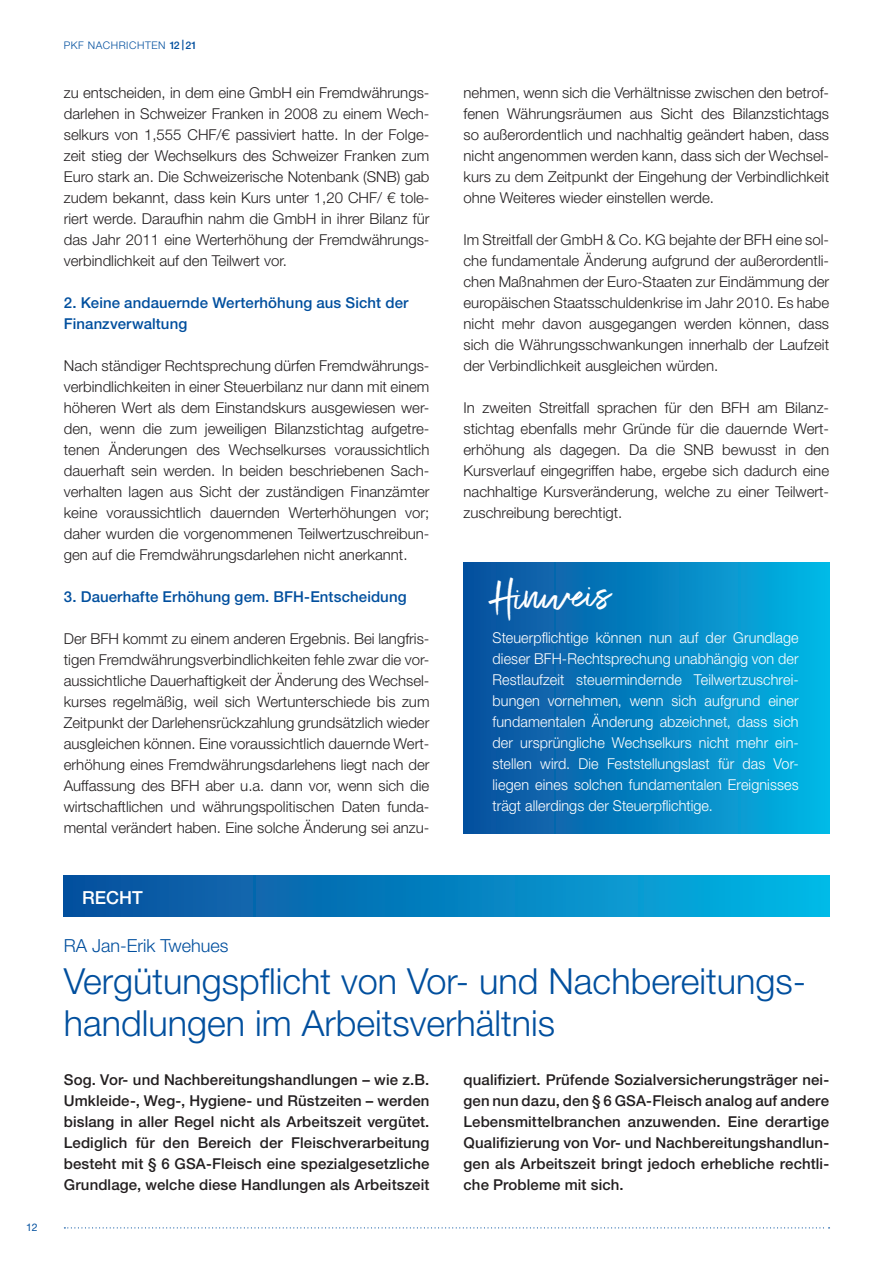
<style>
.page{position:relative;width:893px;height:1263px;background:#fff}
.page>*{position:absolute;margin:0;border:0;box-sizing:border-box;transform-origin:0 0}
.t1{font:46.5px "Exceptional";color:#fff}
.t2{font:300 36px/42px "Helvetica Neue LT";color:#014f9e}
.t3{font:300 18px "Helvetica Neue LT";color:#014f9e}
.t4{font:500 18px "Helvetica Neue LT";color:#fff}
.Copy_Fließtext{font:300 15px/21px "Helvetica Neue LT";color:#231f20;text-align:justify}
.Copy_Fließtext-2{font:500 15px/21px "Helvetica Neue LT";letter-spacing:.01em;color:#231f20;text-align:justify}
.t5{font:300 15px/21px "Helvetica Neue LT";letter-spacing:.005em;color:#fff;text-align:justify;scale:.96 1}
.Zwischentitel{font:500 15px/21px "Helvetica Neue LT";letter-spacing:.005em;color:#014f9e}
.t6{font:300 10.5px "Helvetica Neue LT";letter-spacing:.05em;color:#014f9e}
.t7{font:10.5px "Helvetica Neue LT";color:#014f9e}
.s1{font-weight:500}
</style>
<div class="page">
<svg style="left:64px;top:1227px;width:766px;height:1px"></svg>
<div style="left:64px;top:875px;width:765px;height:42px;background:linear-gradient(to right,#0a4d9b,#03b7e5)"></div>
<div style="left:463px;top:562px;width:366px;height:271px;background:linear-gradient(to right,#0a4c9b,#03b6e5)"></div>
<p class="t7" style="left:26px;top:1221px;width:13px">12</p>
<p class="t6" style="left:64px;top:39px;width:135px">PKF NACHRICHTEN <span class="s1">12 |21</span></p>
<p class="Copy_Fließtext" style="left:64px;top:81px;width:367px">zu entscheiden, in dem eine GmbH ein Fremdwährungs&shy;darlehen in Schweizer Franken in 2008 zu einem Wech&shy;selkurs von 1,555 CHF/€ passiviert hatte. In der Folge&shy;zeit stieg der Wechselkurs des Schweizer Franken zum Euro stark an. Die Schweizerische Notenbank (SNB) gab zudem bekannt, dass kein Kurs unter 1,20 CHF/ € tole&shy;riert werde. Daraufhin nahm die GmbH in ihrer Bilanz für das Jahr 2011 eine Werterhöhung der Fremdwährungs&shy;verbindlichkeit auf den Teilwert vor.</p>
<p class="Zwischentitel" style="left:64px;top:292px;width:346px">2. Keine andauernde Werterhöhung aus Sicht der<br>Finanzverwaltung</p>
<p class="Copy_Fließtext" style="left:64px;top:354px;width:367px">Nach ständiger Rechtsprechung dürfen Fremdwährungs&shy;verbindlichkeiten in einer Steuerbilanz nur dann mit einem höheren Wert als dem Einstandskurs ausgewiesen wer&shy;den, wenn die zum jeweiligen Bilanzstichtag aufgetre&shy;tenen Änderungen des Wechselkurses voraussichtlich dauerhaft sein werden. In beiden beschriebenen Sach&shy;verhalten lagen aus Sicht der zuständigen Finanzämter keine voraussichtlich dauernden Werterhöhungen vor; daher wurden die vorgenommenen Teilwertzuschreibun&shy;gen auf die Fremdwährungsdarlehen nicht anerkannt.</p>
<p class="Zwischentitel" style="left:64px;top:586px;width:344px">3. Dauerhafte Erhöhung gem. BFH-Entscheidung</p>
<p class="Copy_Fließtext" style="left:64px;top:627px;width:367px">Der BFH kommt zu einem anderen Ergebnis. Bei langfris&shy;tigen Fremdwährungsverbindlichkeiten fehle zwar die vor&shy;aussichtliche Dauerhaftigkeit der Änderung des Wechsel&shy;kurses regelmäßig, weil sich Wertunterschiede bis zum Zeitpunkt der Darlehensrückzahlung grundsätzlich wieder ausgleichen können. Eine voraussichtlich dauernde Wert&shy;erhöhung eines Fremdwährungsdarlehens liegt nach der Auffassung des BFH aber u.a. dann vor, wenn sich die wirtschaftlichen und währungspolitischen Daten funda&shy;mental verändert haben. Eine solche Änderung sei anzu-</p>
<p class="t4" style="left:82px;top:886px;width:62px">RECHT</p>
<p class="Copy_Fließtext" style="left:464px;top:81px;width:367px">nehmen, wenn sich die Verhältnisse zwischen den betrof&shy;fenen Währungsräumen aus Sicht des Bilanzstichtags so außerordentlich und nachhaltig geändert haben, dass nicht angenommen werden kann, dass sich der Wechsel&shy;kurs zu dem Zeitpunkt der Eingehung der Verbindlichkeit ohne Weiteres wieder einstellen werde.</p>
<p class="Copy_Fließtext" style="left:464px;top:228px;width:367px">Im Streitfall der GmbH &amp; Co. KG bejahte der BFH eine sol&shy;che fundamentale Änderung aufgrund der außerordentli&shy;chen Maßnahmen der Euro-Staaten zur Eindämmung der europäischen Staatsschuldenkrise im Jahr 2010. Es habe nicht mehr davon ausgegangen werden können, dass sich die Währungsschwankungen innerhalb der Laufzeit der Verbindlichkeit ausgleichen würden.</p>
<p class="Copy_Fließtext" style="left:464px;top:396px;width:367px">In zweiten Streitfall sprachen für den BFH am Bilanz&shy;stichtag ebenfalls mehr Gründe für die dauernde Wert&shy;erhöhung als dagegen. Da die SNB bewusst in den Kursverlauf eingegriffen habe, ergebe sich dadurch eine nachhaltige Kursveränderung, welche zu einer Teilwert&shy;zuschreibung berechtigt.</p>
<p class="t1" style="left:492px;top:563px;width:119px;rotate:-2deg">Hinweis</p>
<p class="t5" style="left:493px;top:626px;width:320px">Steuerpflichtige können nun auf der Grundlage dieser BFH-Rechtsprechung unabhängig von der Restlaufzeit steuermindernde Teilwertzuschrei&shy;bungen vornehmen, wenn sich aufgrund einer fundamentalen Änderung abzeichnet, dass sich der ursprüngliche Wechselkurs nicht mehr ein&shy;stellen wird. Die Feststellungslast für das Vor&shy;liegen eines solchen fundamentalen Ereignisses trägt allerdings der Steuerpflichtige.</p>
<p class="t3" style="left:64px;top:934px;width:166px">RA Jan-Erik Twehues</p>
<p class="t2" style="left:64px;top:959px;width:744px">Vergütungspflicht von Vor- und Nachbereitungs&shy;handlungen im Arbeitsverhältnis</p>
<p class="Copy_Fließtext-2" style="left:64px;top:1069px;width:367px">Sog. Vor- und Nachbereitungshandlungen – wie z.B.<br>Umkleide-, Weg-, Hygiene- und Rüstzeiten – werden bislang in aller Regel nicht als Arbeitszeit vergütet.<br>Lediglich für den Bereich der Fleischverarbeitung besteht mit § 6 GSA-Fleisch eine spezialgesetzliche Grundlage, welche diese Handlungen als Arbeitszeit</p>
<p class="Copy_Fließtext-2" style="left:464px;top:1069px;width:367px">qualifiziert. Prüfende Sozialversicherungsträger nei&shy;gen nun dazu, den § 6 GSA-Fleisch analog auf andere Lebensmittelbranchen anzuwenden. Eine derartige Qualifizierung von Vor- und Nachbereitungshandlun&shy;gen als Arbeitszeit bringt jedoch erhebliche rechtli&shy;che Probleme mit sich.</p>
</div>
